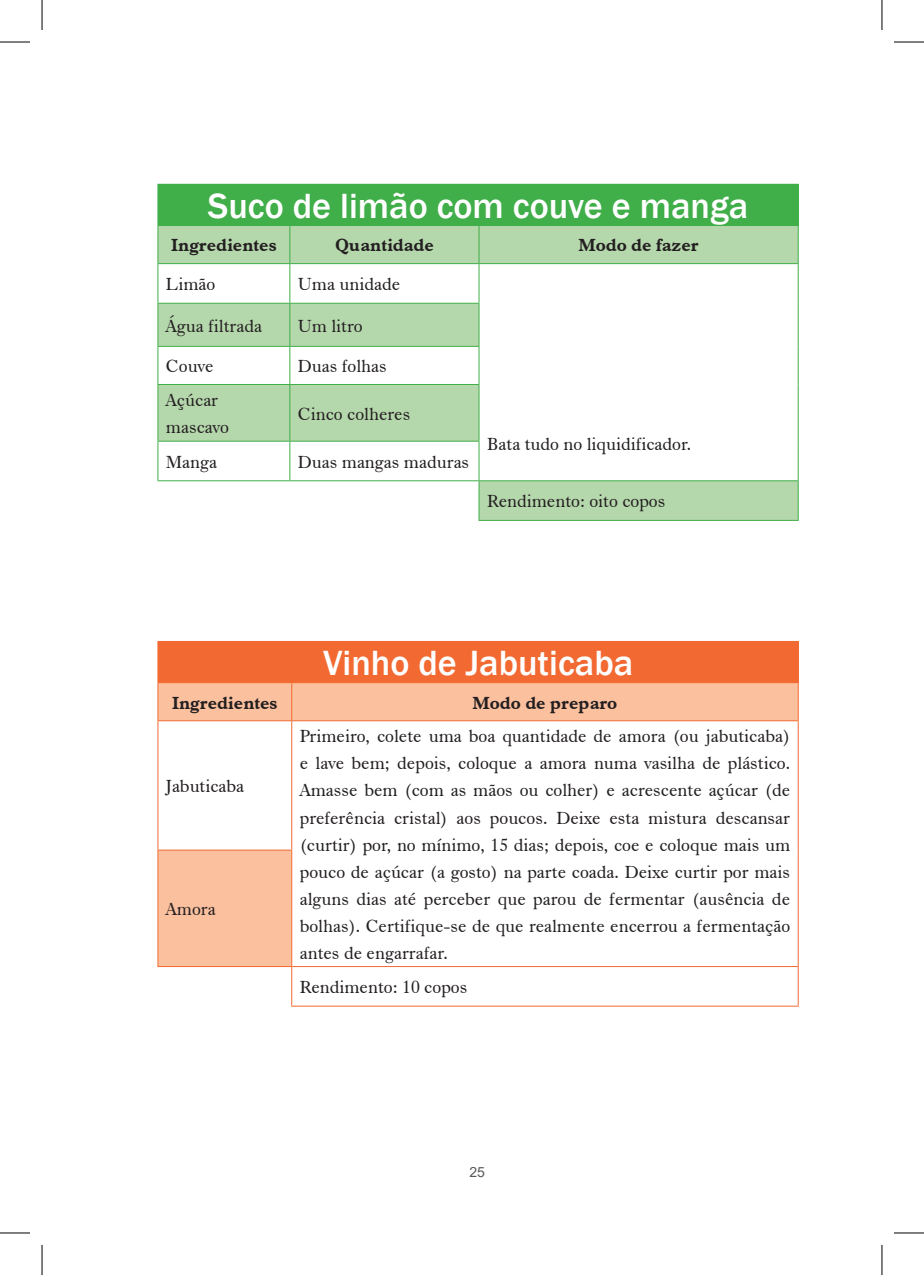
<style>
.page{position:relative;width:924px;height:1275px;background:#fff}
.page>*{position:absolute;margin:0;border:0;box-sizing:border-box;transform-origin:0 0}
.t1{font:500 36px "Franklin Gothic";color:#fff}
.t2{font:18px/27px "Dutch 766 BT Roman A";color:#231f20}
.t3{font:18px "Dutch 766 BT Bold A";color:#231f20}
.t4{font:14px "Arial";color:#57585a}
</style>
<div class="page">
<div style="left:158px;top:184px;width:639px;height:41px;background:#40ae49"></div>
<svg style="left:158px;top:226px;width:639px;height:294px"></svg>
<hr style="left:157px;top:184px;width:133px;height:1px;background:#40ae49">
<hr style="left:157px;top:185px;width:1px;height:40px;background:#40ae49">
<hr style="left:479px;top:184px;width:319px;height:1px;background:#40ae49">
<hr style="left:797px;top:185px;width:1px;height:40px;background:#40ae49">
<hr style="left:157px;top:225px;width:133px;height:1px;background:#40ae49">
<hr style="left:157px;top:226px;width:1px;height:37px;background:#40ae49">
<hr style="left:290px;top:225px;width:189px;height:1px;background:#40ae49">
<hr style="left:289px;top:226px;width:1px;height:37px;background:#40ae49">
<hr style="left:479px;top:225px;width:319px;height:1px;background:#40ae49">
<hr style="left:478px;top:226px;width:1px;height:37px;background:#40ae49">
<hr style="left:797px;top:226px;width:1px;height:37px;background:#40ae49">
<hr style="left:157px;top:263px;width:133px;height:1px;background:#40ae49">
<hr style="left:157px;top:264px;width:1px;height:39px;background:#40ae49">
<hr style="left:290px;top:263px;width:189px;height:1px;background:#40ae49">
<hr style="left:289px;top:264px;width:1px;height:39px;background:#40ae49">
<hr style="left:479px;top:263px;width:319px;height:1px;background:#40ae49">
<hr style="left:478px;top:264px;width:1px;height:39px;background:#40ae49">
<hr style="left:797px;top:264px;width:1px;height:39px;background:#40ae49">
<hr style="left:797px;top:303px;width:1px;height:43px;background:#40ae49">
<hr style="left:797px;top:346px;width:1px;height:38px;background:#40ae49">
<hr style="left:797px;top:384px;width:1px;height:57px;background:#40ae49">
<hr style="left:797px;top:441px;width:1px;height:39px;background:#40ae49">
<hr style="left:157px;top:303px;width:133px;height:1px;background:#40ae49">
<hr style="left:157px;top:304px;width:1px;height:42px;background:#40ae49">
<hr style="left:290px;top:303px;width:189px;height:1px;background:#40ae49">
<hr style="left:289px;top:304px;width:1px;height:42px;background:#40ae49">
<hr style="left:478px;top:304px;width:1px;height:42px;background:#40ae49">
<hr style="left:157px;top:346px;width:133px;height:1px;background:#40ae49">
<hr style="left:157px;top:347px;width:1px;height:37px;background:#40ae49">
<hr style="left:290px;top:346px;width:189px;height:1px;background:#40ae49">
<hr style="left:289px;top:347px;width:1px;height:37px;background:#40ae49">
<hr style="left:478px;top:347px;width:1px;height:37px;background:#40ae49">
<hr style="left:157px;top:384px;width:133px;height:1px;background:#40ae49">
<hr style="left:157px;top:385px;width:1px;height:56px;background:#40ae49">
<hr style="left:290px;top:384px;width:189px;height:1px;background:#40ae49">
<hr style="left:289px;top:385px;width:1px;height:56px;background:#40ae49">
<hr style="left:478px;top:385px;width:1px;height:56px;background:#40ae49">
<hr style="left:157px;top:441px;width:133px;height:1px;background:#40ae49">
<hr style="left:157px;top:442px;width:1px;height:38px;background:#40ae49">
<hr style="left:290px;top:441px;width:189px;height:1px;background:#40ae49">
<hr style="left:289px;top:442px;width:1px;height:38px;background:#40ae49">
<hr style="left:478px;top:442px;width:1px;height:38px;background:#40ae49">
<hr style="left:157px;top:480px;width:133px;height:1px;background:#40ae49">
<hr style="left:290px;top:480px;width:189px;height:1px;background:#40ae49">
<hr style="left:479px;top:480px;width:319px;height:1px;background:#40ae49">
<hr style="left:478px;top:481px;width:1px;height:39px;background:#40ae49">
<hr style="left:797px;top:481px;width:1px;height:39px;background:#40ae49">
<hr style="left:478px;top:520px;width:320px;height:1px;background:#40ae49">
<div style="left:158px;top:641px;width:639px;height:41px;background:#f26a32"></div>
<svg style="left:158px;top:683px;width:639px;height:283px"></svg>
<hr style="left:157px;top:641px;width:134px;height:1px;background:#f26a32">
<hr style="left:157px;top:642px;width:1px;height:40px;background:#f26a32">
<hr style="left:291px;top:641px;width:507px;height:1px;background:#f26a32">
<hr style="left:797px;top:642px;width:1px;height:40px;background:#f26a32">
<hr style="left:157px;top:682px;width:134px;height:1px;background:#f26a32">
<hr style="left:157px;top:683px;width:1px;height:37px;background:#f26a32">
<hr style="left:291px;top:682px;width:507px;height:1px;background:#f26a32">
<hr style="left:291px;top:683px;width:1px;height:37px;background:#f26a32">
<hr style="left:797px;top:683px;width:1px;height:37px;background:#f26a32">
<hr style="left:157px;top:720px;width:134px;height:1px;background:#f26a32">
<hr style="left:157px;top:721px;width:1px;height:128px;background:#f26a32">
<hr style="left:291px;top:720px;width:507px;height:1px;background:#f26a32">
<hr style="left:291px;top:721px;width:1px;height:128px;background:#f26a32">
<hr style="left:797px;top:721px;width:1px;height:129px;background:#f26a32">
<hr style="left:797px;top:850px;width:1px;height:116px;background:#f26a32">
<hr style="left:157px;top:849px;width:135px;height:1px;background:#f26a32">
<hr style="left:157px;top:850px;width:1px;height:116px;background:#f26a32">
<hr style="left:291px;top:850px;width:1px;height:116px;background:#f26a32">
<hr style="left:157px;top:966px;width:134px;height:1px;background:#f26a32">
<hr style="left:291px;top:966px;width:507px;height:1px;background:#f26a32">
<hr style="left:291px;top:967px;width:1px;height:38px;background:#f26a32">
<hr style="left:797px;top:967px;width:1px;height:38px;background:#f26a32">
<hr style="left:291px;top:1005px;width:507px;height:1px;background:#f26a32">
<hr style="left:0;top:42px;width:30px;height:1px;background:#000">
<hr style="left:893px;top:42px;width:30px;height:1px;background:#000">
<hr style="left:0;top:1232px;width:30px;height:1px;background:#000">
<hr style="left:893px;top:1232px;width:30px;height:1px;background:#000">
<hr style="left:42px;top:0;width:1px;height:30px;background:#000">
<hr style="left:42px;top:1245px;width:1px;height:30px;background:#000">
<hr style="left:881px;top:0;width:1px;height:30px;background:#000">
<hr style="left:881px;top:1245px;width:1px;height:30px;background:#000">
<h1 class="t1" style="left:208px;top:183px;width:541px">Suco de limão com couve e manga</h1>
<p class="t3" style="left:171px;top:234px;width:107px">Ingredientes</p>
<p class="t3" style="left:335px;top:234px;width:100px">Quantidade</p>
<p class="t3" style="left:578px;top:234px;width:122px">Modo de fazer</p>
<p class="t2" style="left:166px;top:270px;width:51px">Limão</p>
<p class="t2" style="left:298px;top:270px;width:104px">Uma unidade</p>
<p class="t2" style="left:166px;top:312px;width:98px">Água filtrada</p>
<p class="t2" style="left:298px;top:312px;width:66px">Um litro</p>
<p class="t2" style="left:166px;top:352px;width:49px">Couve</p>
<p class="t2" style="left:298px;top:352px;width:90px">Duas folhas</p>
<p class="t2" style="left:166px;top:386px;width:64px">Açúcar mascavo</p>
<p class="t2" style="left:298px;top:400px;width:114px">Cinco colheres</p>
<p class="t2" style="left:166px;top:448px;width:53px">Manga</p>
<p class="t2" style="left:298px;top:448px;width:173px">Duas mangas maduras</p>
<p class="t2" style="left:487px;top:430px;width:206px">Bata tudo no liquidificador.</p>
<p class="t2" style="left:487px;top:487px;width:180px">Rendimento: oito copos</p>
<h1 class="t1" style="left:323px;top:640px;width:311px">Vinho de Jabuticaba</h1>
<p class="t3" style="left:172px;top:691px;width:107px">Ingredientes</p>
<p class="t3" style="left:472px;top:691px;width:146px">Modo de preparo</p>
<p class="t2" style="left:166px;top:772px;width:80px">Jabuticaba</p>
<p class="t2" style="left:166px;top:895px;width:51px">Amora</p>
<p class="t2" style="left:299px;top:722px;width:491px;text-align:justify">Primeiro, colete uma boa quantidade de amora (ou jabuticaba) e lave bem; depois, coloque a amora numa vasilha de plástico.<br>Amasse bem (com as mãos ou colher) e acrescente açúcar (de preferência cristal) aos poucos. Deixe esta mistura descansar (curtir) por, no mínimo, 15 dias; depois, coe e coloque mais um pouco de açúcar (a gosto) na parte coada. Deixe curtir por mais alguns dias até perceber que parou de fermentar (ausência de bolhas). Certifique-se de que realmente encerrou a fermentação antes de engarrafar.</p>
<p class="t2" style="left:299px;top:973px;width:169px">Rendimento: 10 copos</p>
<p class="t4" style="left:469px;top:1162px;width:17px">25</p>
</div>
